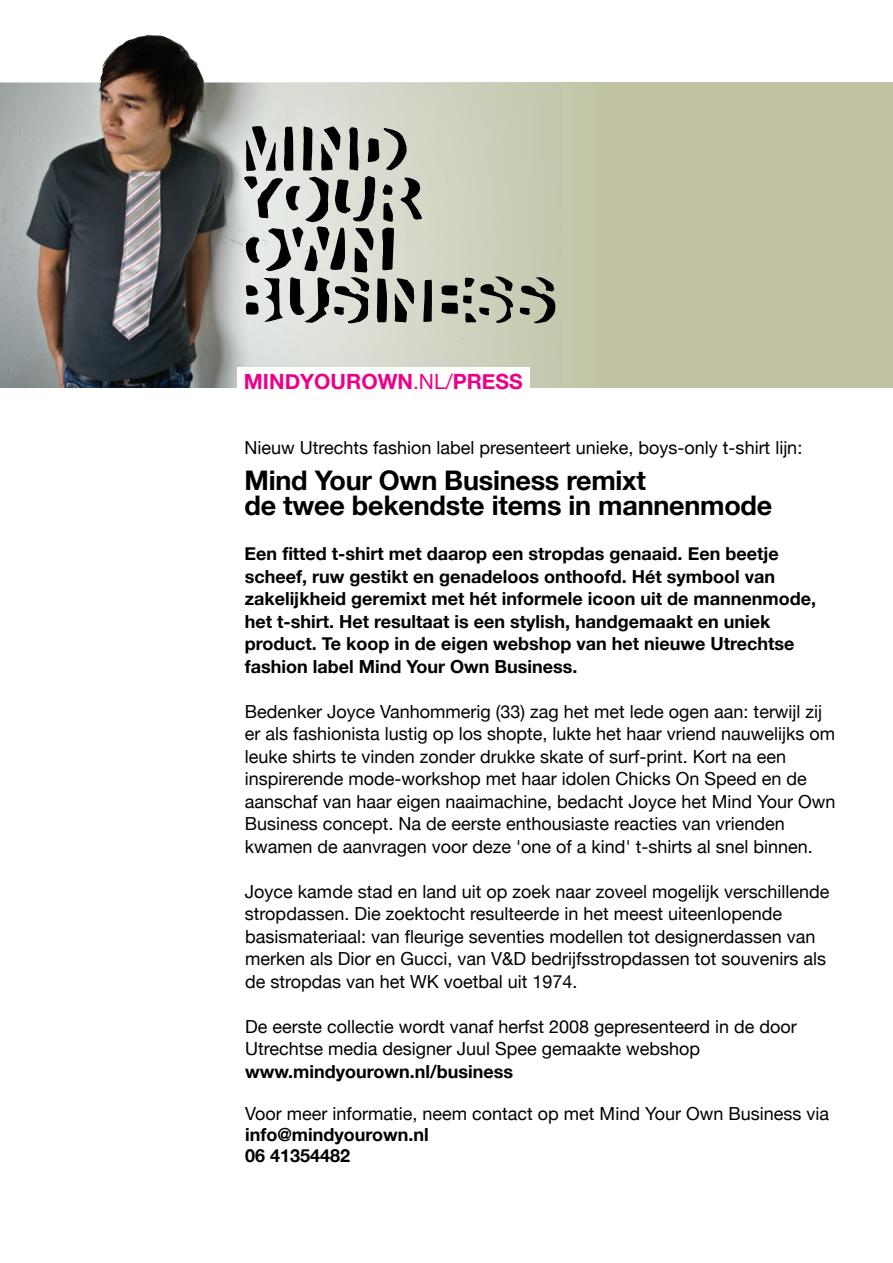
<style>
.page{position:relative;width:893px;height:1263px;background:#fff}
.page>*{position:absolute;margin:0;border:0;box-sizing:border-box;transform-origin:0 0}
.t1{font:700 27px/25.5px "Helvetica Neue";letter-spacing:-.01em;color:#000}
.t2{font:700 21px "Helvetica Neue";color:#eb008b}
.t3{font:18px/22.5px "Helvetica Neue";color:#000}
.t4{font:700 18px/22.5px "Helvetica Neue";color:#000}
.s1{font-weight:400}
</style>
<div class="page">
<img style="left:0;top:34px;width:601px;height:49px">
<svg style="left:0;top:83px;width:893px;height:305px;background:#a9aa97"></svg>
<div style="left:237px;top:367px;width:293px;height:31px;background:#fff"></div>
<svg style="left:244px;top:126px;width:188px;height:198px;background:#9d9f98"></svg>
<svg style="left:441px;top:276px;width:72px;height:48px;background:#929485"></svg>
<svg style="left:520px;top:277px;width:36px;height:47px;background:#868877"></svg>
<p class="t2" style="left:244px;top:368px;width:280px">MINDYOUROWN<span class="s1">.NL/</span>PRESS</p>
<p class="t3" style="left:245px;top:436px;width:559px">Nieuw Utrechts fashion label presenteert unieke, boys-only t-shirt lijn:</p>
<h1 class="t1" style="left:245px;top:467px;width:529px">Mind Your Own Business remixt<br>de twee bekendste items in mannenmode</h1>
<p class="t4" style="left:245px;top:542px;width:573px">Een fitted t-shirt met daarop een stropdas genaaid. Een beetje scheef, ruw gestikt en genadeloos onthoofd. Hét symbool van zakelijkheid geremixt met hét informele icoon uit de mannenmode, het t-shirt. Het resultaat is een stylish, handgemaakt en uniek product. Te koop in de eigen webshop van het nieuwe Utrechtse fashion label Mind Your Own Business.</p>
<p class="t3" style="left:245px;top:700px;width:592px">Bedenker Joyce Vanhommerig (33) zag het met lede ogen aan: terwijl zij er als fashionista lustig op los shopte, lukte het haar vriend nauwelijks om leuke shirts te vinden zonder drukke skate of surf-print. Kort na een inspirerende mode-workshop met haar idolen Chicks On Speed en de aanschaf van haar eigen naaimachine, bedacht Joyce het Mind Your Own Business concept. Na de eerste enthousiaste reacties van vrienden kwamen de aanvragen voor deze 'one of a kind' t-shirts al snel binnen.</p>
<p class="t3" style="left:245px;top:880px;width:586px">Joyce kamde stad en land uit op zoek naar zoveel mogelijk verschillende stropdassen. Die zoektocht resulteerde in het meest uiteenlopende basismateriaal: van fleurige seventies modellen tot designerdassen van merken als Dior en Gucci, van V&amp;D bedrijfsstropdassen tot souvenirs als de stropdas van het WK voetbal uit 1974.</p>
<p class="t3" style="left:245px;top:1015px;width:553px">De eerste collectie wordt vanaf herfst 2008 gepresenteerd in de door<br>Utrechtse media designer Juul Spee gemaakte webshop</p>
<p class="t4" style="left:245px;top:1060px;width:269px">www.mindyourown.nl/business</p>
<p class="t3" style="left:245px;top:1102px;width:585px">Voor meer informatie, neem contact op met Mind Your Own Business via</p>
<p class="t4" style="left:245px;top:1123px;width:185px;line-height:21px">info@mindyourown.nl<br>06 41354482</p>
</div>
